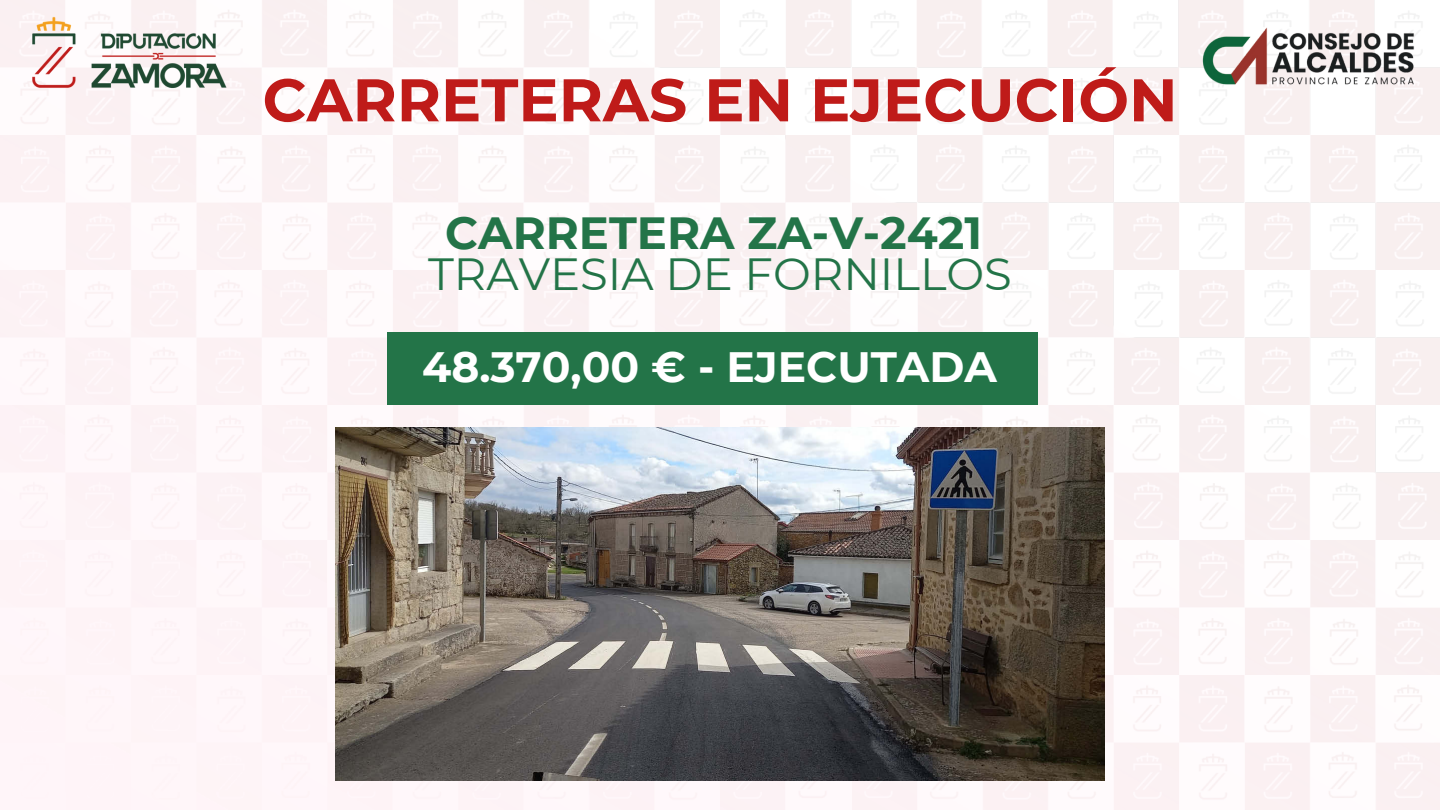
<style>
.page{position:relative;width:1440px;height:810px;background:#fff}
.page>*{position:absolute;margin:0;border:0;box-sizing:border-box;transform-origin:0 0}
.t1{font:700 60.1px "Montserrat";color:#bf1b19}
.t2{font:45px "Montserrat";color:#237448}
.t3{font:700 45px "Montserrat";color:#237448}
.t4{font:700 42.4px "Montserrat";color:#fff}
</style>
<div class="page">
<img style="left:0;top:0;width:1440px;height:810px">
<img style="left:9px;top:12px;width:236px;height:90px">
<img style="left:1174px;top:21px;width:266px;height:72px">
<img style="left:335px;top:428px;width:770px;height:352px">
<div style="left:388px;top:332px;width:650px;height:73px;background:#237448"></div>
<p class="t1" style="left:263px;top:63px;width:917px">CARRETERAS EN EJECUCIÓN</p>
<p class="t3" style="left:445px;top:205px;width:538px">CARRETERA ZA-V-2421</p>
<p class="t2" style="left:428px;top:246px;width:585px">TRAVESIA DE FORNILLOS</p>
<h1 class="t4" style="left:422px;top:341px;width:576px">48.370,00 € - EJECUTADA</h1>
</div>
